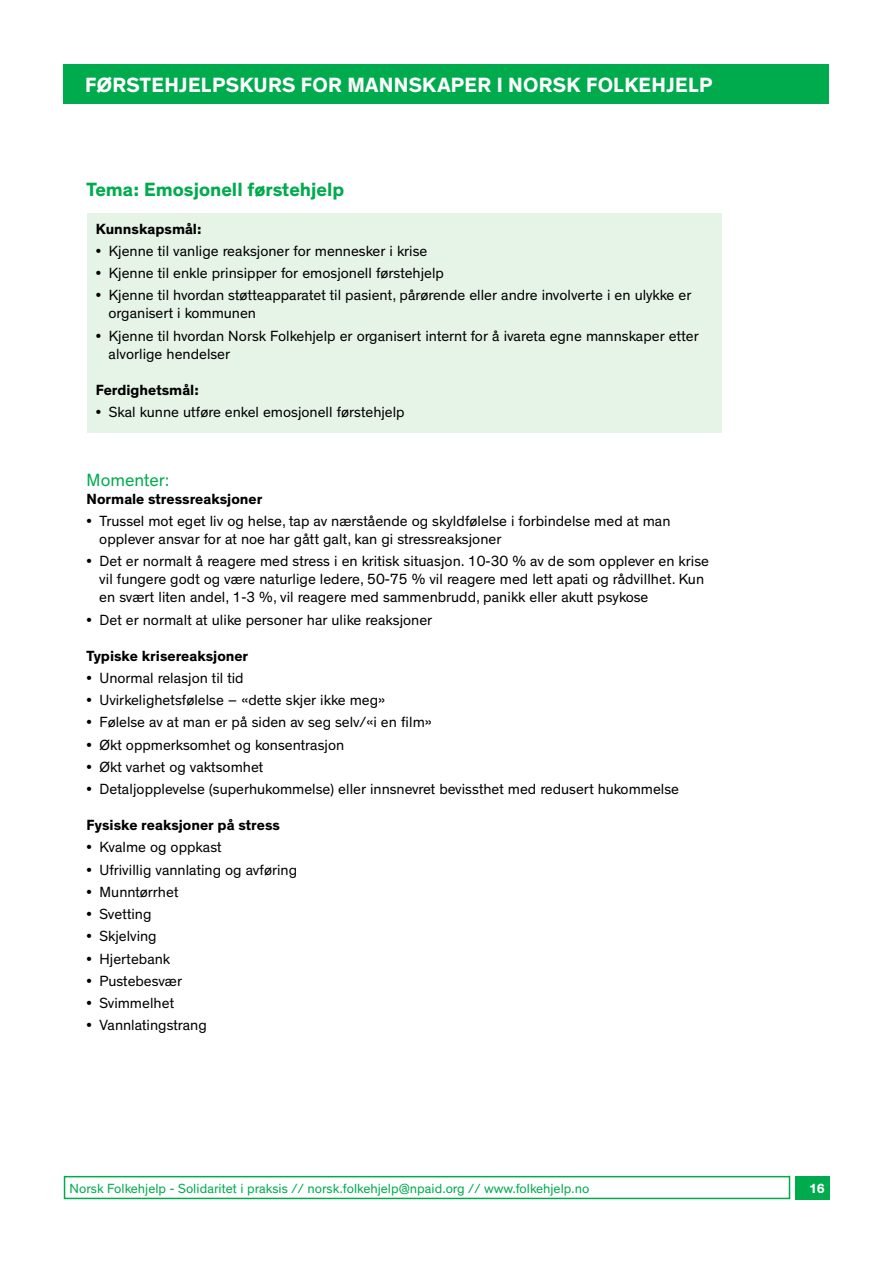
<style>
.page{position:relative;width:893px;height:1263px;background:#fff}
.page>*{position:absolute;margin:0;border:0;box-sizing:border-box;transform-origin:0 0}
.t1{font:700 21px "Theinhardt";letter-spacing:.015em;color:#fff}
.t2{font:700 19.5px "Theinhardt";color:#00ab4e}
.t3{font:18px "Theinhardt";color:#00ab4e}
.t4{font:15px/18px "Theinhardt";color:#000}
.t5{font:700 15px "Theinhardt";color:#000}
.t6{font:13.5px "Theinhardt";color:#00ab4e}
.t7{font:700 13.5px "Theinhardt";color:#fff}
</style>
<div class="page">
<div style="left:64px;top:64px;width:765px;height:40px;background:#00ab4e"></div>
<div style="left:64px;top:1176px;width:726px;height:23px;border:2px solid #00ab4e"></div>
<div style="left:795px;top:1176px;width:34px;height:23px;background:#00ab4e"></div>
<div style="left:87px;top:213px;width:635px;height:219px;background:#e6f3e7"></div>
<h1 class="t1" style="left:85px;top:72px;width:629px">FØRSTEHJELPSKURS FOR MANNSKAPER I NORSK FOLKEHJELP</h1>
<h2 class="t2" style="left:87px;top:178px;width:259px">Tema: Emosjonell førstehjelp</h2>
<p class="t5" style="left:96px;top:219px;width:107px">Kunnskapsmål:</p>
<p class="t4" style="left:96px;top:242px;width:333px">• Kjenne til vanlige reaksjoner for mennesker i krise</p>
<p class="t4" style="left:96px;top:265px;width:350px">• Kjenne til enkle prinsipper for emosjonell førstehjelp</p>
<p class="t4" style="left:109px;top:287px;width:584px;text-indent:-13px">• Kjenne til hvordan støtteapparatet til pasient, pårørende eller andre involverte i en ulykke er organisert i kommunen</p>
<p class="t4" style="left:109px;top:327px;width:592px;text-indent:-13px">• Kjenne til hvordan Norsk Folkehjelp er organisert internt for å ivareta egne mannskaper etter alvorlige hendelser</p>
<p class="t5" style="left:96px;top:380px;width:105px">Ferdighetsmål:</p>
<p class="t4" style="left:96px;top:403px;width:310px">• Skal kunne utføre enkel emosjonell førstehjelp</p>
<p class="t3" style="left:87px;top:469px;width:85px">Momenter:</p>
<p class="t5" style="left:87px;top:489px;width:177px">Normale stressreaksjoner</p>
<p class="t4" style="left:99px;top:512px;width:573px;text-indent:-13px">• Trussel mot eget liv og helse, tap av nærstående og skyldfølelse i forbindelse med at man opplever ansvar for at noe har gått galt, kan gi stressreaksjoner</p>
<p class="t4" style="left:99px;top:553px;width:611px;text-indent:-13px">• Det er normalt å reagere med stress i en kritisk situasjon. 10-30 % av de som opplever en krise vil fungere godt og være naturlige ledere, 50-75 % vil reagere med lett apati og rådvillhet. Kun en svært liten andel, 1-3 %, vil reagere med sammenbrudd, panikk eller akutt psykose</p>
<p class="t4" style="left:87px;top:611px;width:347px">• Det er normalt at ulike personer har ulike reaksjoner</p>
<p class="t5" style="left:87px;top:646px;width:163px">Typiske krisereaksjoner</p>
<p class="t4" style="left:87px;top:669px;width:159px">• Unormal relasjon til tid</p>
<p class="t4" style="left:87px;top:691px;width:300px">• Uvirkelighetsfølelse – «dette skjer ikke meg»</p>
<p class="t4" style="left:87px;top:714px;width:347px">• Følelse av at man er på siden av seg selv/«i en film»</p>
<p class="t4" style="left:87px;top:736px;width:259px">• Økt oppmerksomhet og konsentrasjon</p>
<p class="t4" style="left:87px;top:758px;width:178px">• Økt varhet og vaktsomhet</p>
<p class="t4" style="left:87px;top:780px;width:594px">• Detaljopplevelse (superhukommelse) eller innsnevret bevissthet med redusert hukommelse</p>
<p class="t5" style="left:87px;top:816px;width:195px">Fysiske reaksjoner på stress</p>
<p class="t4" style="left:87px;top:839px;width:137px">• Kvalme og oppkast</p>
<p class="t4" style="left:87px;top:861px;width:212px">• Ufrivillig vannlating og avføring</p>
<p class="t4" style="left:87px;top:883px;width:93px">• Munntørrhet</p>
<p class="t4" style="left:87px;top:905px;width:66px">• Svetting</p>
<p class="t4" style="left:87px;top:928px;width:72px">• Skjelving</p>
<p class="t4" style="left:87px;top:950px;width:85px">• Hjertebank</p>
<p class="t4" style="left:87px;top:972px;width:97px">• Pustebesvær</p>
<p class="t4" style="left:87px;top:994px;width:89px">• Svimmelhet</p>
<p class="t4" style="left:87px;top:1017px;width:122px">• Vannlatingstrang</p>
<p class="t6" style="left:70px;top:1180px;width:521px">Norsk Folkehjelp - Solidaritet i praksis // norsk.folkehjelp@npaid.org // www.folkehjelp.no</p>
<p class="t7" style="left:809px;top:1180px;width:17px">16</p>
</div>
